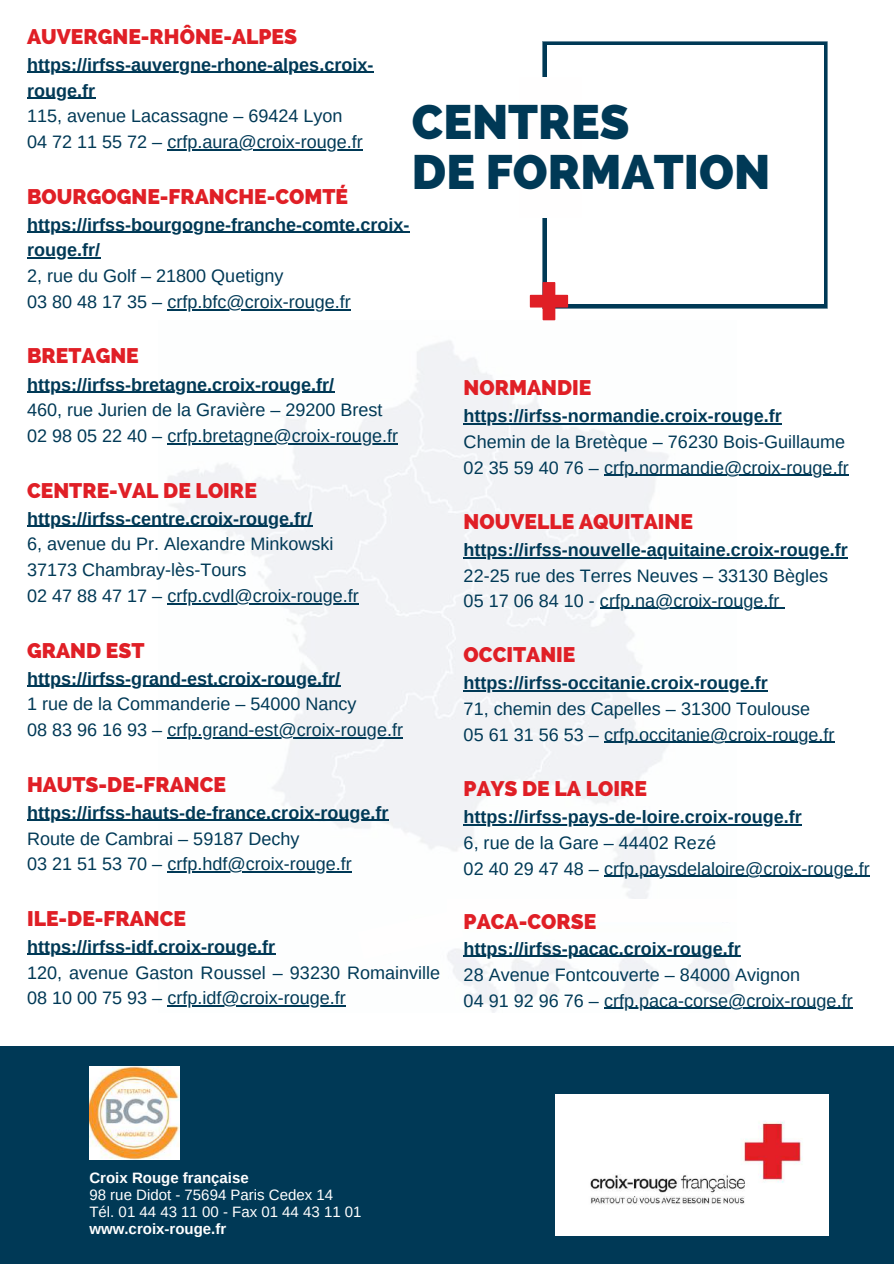
<style>
.page{position:relative;width:894px;height:1264px;background:#fff}
.page>*{position:absolute;margin:0;border:0;box-sizing:border-box;transform-origin:0 0}
.t1{font:800 48px/49.5px "Raleway";color:#003956}
.t2{font:800 21px "Raleway";color:#e01f26}
.t3{font:18px/26px "Arimo";color:#003956}
.t4{font:700 18px/26px "Arimo";color:#003956}
.t5{font:15px/17px "Arimo";color:#fff}
.t6{font:700 15px "Arimo";color:#fff}
</style>
<div class="page">
<div style="left:0;top:1046px;width:893px;height:217px;background:#003956"></div>
<img style="left:555px;top:1094px;width:272px;height:141px">
<img style="left:89px;top:1066px;width:90px;height:93px">
<svg style="left:542px;top:41px;width:285px;height:268px;background:#325f77"></svg>
<div style="left:546px;top:46px;width:277px;height:258px;background:#fff"></div>
<div style="left:519px;top:78px;width:62px;height:140px;background:#fffefe"></div>
<img style="left:158px;top:341px;width:578px;height:671px">
<hr style="left:27px;top:72px;width:346px;height:1px;background:#003956">
<hr style="left:27px;top:98px;width:68px;height:1px;background:#003956">
<hr style="left:167px;top:149px;width:196px;height:2px;background:#003956">
<hr style="left:27px;top:232px;width:382px;height:1px;background:#003956">
<hr style="left:27px;top:257px;width:73px;height:2px;background:#003956">
<hr style="left:167px;top:309px;width:184px;height:1px;background:#003956">
<hr style="left:27px;top:391px;width:307px;height:2px;background:#003956">
<hr style="left:167px;top:443px;width:231px;height:1px;background:#003956">
<hr style="left:27px;top:525px;width:285px;height:2px;background:#003956">
<hr style="left:167px;top:603px;width:192px;height:1px;background:#003956">
<hr style="left:27px;top:685px;width:313px;height:1px;background:#003956">
<hr style="left:167px;top:737px;width:236px;height:1px;background:#003956">
<hr style="left:27px;top:819px;width:361px;height:1px;background:#003956">
<hr style="left:167px;top:871px;width:185px;height:1px;background:#003956">
<hr style="left:27px;top:953px;width:248px;height:1px;background:#003956">
<hr style="left:167px;top:1005px;width:179px;height:1px;background:#003956">
<div style="left:447px;top:899px;width:289px;height:22px;background:#fffefe"></div>
<hr style="left:463px;top:423px;width:319px;height:1px;background:#003956">
<hr style="left:603px;top:475px;width:245px;height:1px;background:#003956">
<hr style="left:463px;top:557px;width:385px;height:1px;background:#003956">
<hr style="left:599px;top:607px;width:180px;height:2px;background:#003956">
<hr style="left:463px;top:690px;width:305px;height:1px;background:#003956">
<hr style="left:603px;top:741px;width:231px;height:2px;background:#003956">
<hr style="left:463px;top:824px;width:339px;height:1px;background:#003956">
<hr style="left:603px;top:875px;width:266px;height:2px;background:#003956">
<hr style="left:463px;top:955px;width:278px;height:2px;background:#003956">
<hr style="left:603px;top:1007px;width:249px;height:1px;background:#003956">
<svg style="left:357px;top:909px;width:106px;height:50px"></svg>
<svg style="left:529px;top:276px;width:45px;height:45px"></svg>
<p class="t2" style="left:27px;top:24px;width:271px">AUVERGNE-RHÔNE-ALPES</p>
<p class="t4" style="left:27px;top:51px;width:348px">https://irfss-auvergne-rhone-alpes.croix&shy;rouge.fr</p>
<p class="t3" style="left:27px;top:103px;width:337px">115, avenue Lacassagne – 69424 Lyon<br>04 72 11 55 72 – crfp.aura@croix-rouge.fr</p>
<p class="t2" style="left:27px;top:184px;width:322px">BOURGOGNE-FRANCHE-COMTÉ</p>
<p class="t4" style="left:27px;top:211px;width:384px">https://irfss-bourgogne-franche-comte.croix&shy;rouge.fr/</p>
<p class="t3" style="left:27px;top:263px;width:325px">2, rue du Golf – 21800 Quetigny<br>03 80 48 17 35 – crfp.bfc@croix-rouge.fr</p>
<p class="t2" style="left:27px;top:344px;width:113px">BRETAGNE</p>
<p class="t4" style="left:27px;top:371px;width:309px">https://irfss-bretagne.croix-rouge.fr/</p>
<p class="t3" style="left:27px;top:397px;width:372px">460, rue Jurien de la Gravière – 29200 Brest<br>02 98 05 22 40 – crfp.bretagne@croix-rouge.fr</p>
<p class="t2" style="left:27px;top:478px;width:231px">CENTRE-VAL DE LOIRE</p>
<p class="t4" style="left:27px;top:505px;width:287px">https://irfss-centre.croix-rouge.fr/</p>
<p class="t3" style="left:27px;top:531px;width:333px">6, avenue du Pr. Alexandre Minkowski<br>37173 Chambray-lès-Tours<br>02 47 88 47 17 – crfp.cvdl@croix-rouge.fr</p>
<p class="t2" style="left:27px;top:637px;width:119px">GRAND EST</p>
<p class="t4" style="left:27px;top:665px;width:315px">https://irfss-grand-est.croix-rouge.fr/</p>
<p class="t3" style="left:27px;top:691px;width:377px">1 rue de la Commanderie – 54000 Nancy<br>08 83 96 16 93 – crfp.grand-est@croix-rouge.fr</p>
<p class="t2" style="left:27px;top:771px;width:200px">HAUTS-DE-FRANCE</p>
<p class="t4" style="left:27px;top:799px;width:363px">https://irfss-hauts-de-france.croix-rouge.fr</p>
<p class="t3" style="left:27px;top:825px;width:326px">Route de Cambrai – 59187 Dechy<br>03 21 51 53 70 – crfp.hdf@croix-rouge.fr</p>
<p class="t2" style="left:27px;top:905px;width:160px">ILE-DE-FRANCE</p>
<p class="t4" style="left:27px;top:933px;width:249px">https://irfss-idf.croix-rouge.fr</p>
<p class="t3" style="left:27px;top:959px;width:414px">120, avenue Gaston Roussel – 93230 Romainville<br>08 10 00 75 93 – crfp.idf@croix-rouge.fr</p>
<h1 class="t1" style="left:412px;top:98px;width:360px">CENTRES<br>DE FORMATION</h1>
<p class="t2" style="left:463px;top:375px;width:129px">NORMANDIE</p>
<p class="t4" style="left:463px;top:402px;width:320px">https://irfss-normandie.croix-rouge.fr</p>
<p class="t3" style="left:463px;top:428px;width:386px">Chemin de la Bretèque – 76230 Bois-Guillaume<br>02 35 59 40 76 – crfp.normandie@croix-rouge.fr</p>
<p class="t2" style="left:463px;top:509px;width:231px">NOUVELLE AQUITAINE</p>
<p class="t4" style="left:463px;top:536px;width:385px">https://irfss-nouvelle-aquitaine.croix-rouge.fr</p>
<p class="t3" style="left:463px;top:563px;width:366px;line-height:24.8px">22-25 rue des Terres Neuves – 33130 Bègles<br>05 17 06 84 10 - crfp.na@croix-rouge.fr</p>
<p class="t2" style="left:463px;top:642px;width:113px">OCCITANIE</p>
<p class="t4" style="left:463px;top:669px;width:306px">https://irfss-occitanie.croix-rouge.fr</p>
<p class="t3" style="left:463px;top:695px;width:372px">71, chemin des Capelles – 31300 Toulouse<br>05 61 31 56 53 – crfp.occitanie@croix-rouge.fr</p>
<p class="t2" style="left:463px;top:776px;width:185px">PAYS DE LA LOIRE</p>
<p class="t4" style="left:463px;top:803px;width:340px">https://irfss-pays-de-loire.croix-rouge.fr</p>
<p class="t3" style="left:463px;top:829px;width:407px">6, rue de la Gare – 44402 Rezé<br>02 40 29 47 48 – crfp.paysdelaloire@croix-rouge.fr</p>
<p class="t2" style="left:463px;top:909px;width:134px">PACA-CORSE</p>
<p class="t4" style="left:463px;top:935px;width:279px">https://irfss-pacac.croix-rouge.fr</p>
<p class="t3" style="left:463px;top:961px;width:390px">28 Avenue Fontcouverte – 84000 Avignon<br>04 91 92 96 76 – crfp.paca-corse@croix-rouge.fr</p>
<p class="t6" style="left:89px;top:1169px;width:161px">Croix Rouge française</p>
<p class="t5" style="left:89px;top:1186px;width:273px">98 rue Didot - 75694 Paris Cedex 14<br>Tél. 01 44 43 11 00 - Fax 01 44 43 11 01</p>
<p class="t6" style="left:89px;top:1219px;width:138px">www.croix-rouge.fr</p>
</div>
